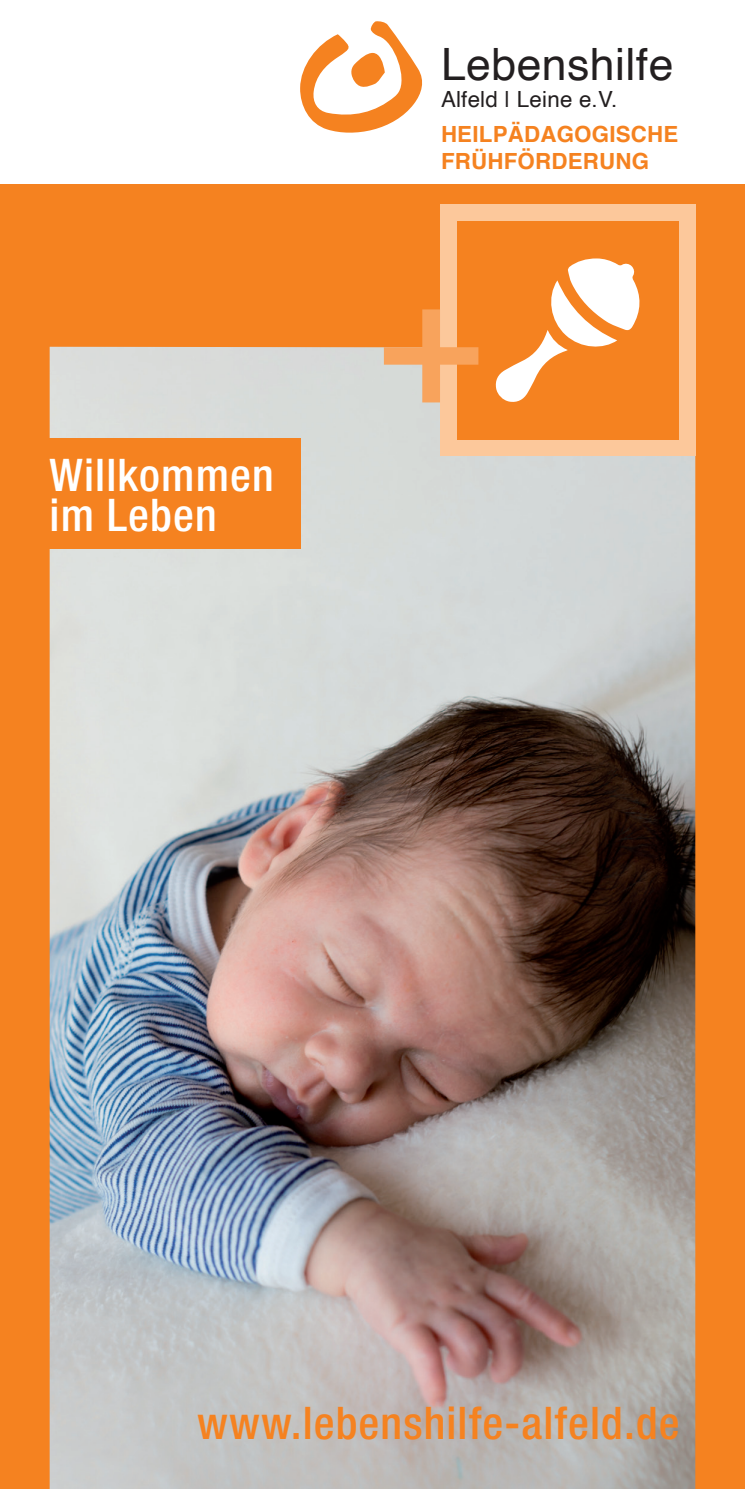
<style>
.page{position:relative;width:745px;height:1489px;background:#fff}
.page>*{position:absolute;margin:0;border:0;box-sizing:border-box;transform-origin:0 0}
.t1{font:500 condensed 45px "Helvetica Neue";letter-spacing:.025em;color:#f58220}
.t2{font:500 condensed 45px/40px "Helvetica Neue";letter-spacing:.025em;color:#fff}
.t3{font:44.5px "Helvetica";letter-spacing:.01em;color:#231f20}
.t4{font:700 22.25px/27px "Helvetica";letter-spacing:.01em;color:#f58220}
.t5{font:22.25px "Helvetica";letter-spacing:.01em;color:#231f20}
</style>
<div class="page">
<div style="left:0;top:184px;width:744px;height:1304px;background:#f58220"></div>
<img style="left:50px;top:347px;width:644px;height:1141px">
<div style="left:0;top:438px;width:300px;height:110px;background:#f58220"></div>
<svg style="left:300px;top:21px;width:123px;height:112px"></svg>
<div style="left:439px;top:204px;width:255px;height:252px;background:#fcc89b"></div>
<div style="left:456px;top:221px;width:222px;height:218px;background:#f58220"></div>
<svg style="left:495px;top:258px;width:145px;height:144px"></svg>
<svg style="left:383px;top:309px;width:95px;height:93px"></svg>
<h1 class="t2" style="left:50px;top:454px;width:225px">Willkommen im Leben</h1>
<h2 class="t3" style="left:440px;top:30px;width:234px">Lebenshilfe</h2>
<p class="t5" style="left:440px;top:82px;width:178px">Alfeld | Leine e.V.</p>
<p class="t4" style="left:440px;top:121px;width:239px">HEILPÄDAGOGISCHE<br>FRÜHFÖRDERUNG</p>
<h1 class="t1" style="left:197px;top:1395px;width:483px">www.lebenshilfe-alfeld.de</h1>
</div>
